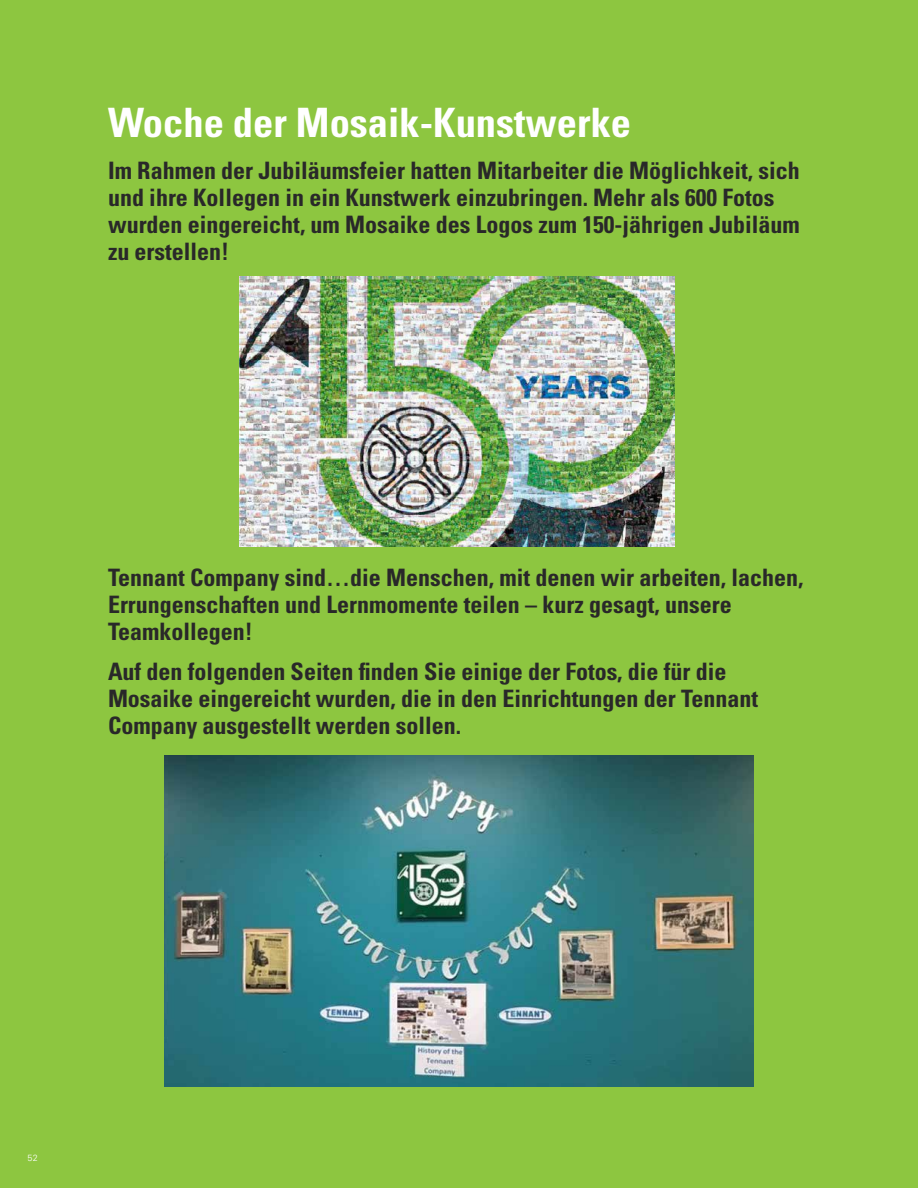
<style>
.page{position:relative;width:918px;height:1188px;background:#8dc640}
.page>*{position:absolute;margin:0;border:0;box-sizing:border-box;transform-origin:0 0}
.t1{font:700 condensed 40.5px "Univers LT Std";color:#fff}
.t2{font:700 condensed 24px/27px "Univers LT Std";color:#292829}
.t3{font:300 9px "Univers LT Std";color:#fff}
</style>
<div class="page">
<img style="left:239px;top:276px;width:436px;height:271px">
<img style="left:164px;top:756px;width:590px;height:330px">
<h1 class="t1" style="left:108px;top:98px;width:525px">Woche der Mosaik-Kunstwerke</h1>
<p class="t2" style="left:108px;top:157px;width:693px">Im Rahmen der Jubiläumsfeier hatten Mitarbeiter die Möglichkeit, sich und ihre Kollegen in ein Kunstwerk einzubringen. Mehr als 600 Fotos wurden eingereicht, um Mosaike des Logos zum 150-jährigen Jubiläum zu erstellen!</p>
<p class="t2" style="left:108px;top:564px;width:697px">Tennant Company sind…die Menschen, mit denen wir arbeiten, lachen,<br>Errungenschaften und Lernmomente teilen – kurz gesagt, unsere<br>Teamkollegen!</p>
<p class="t2" style="left:108px;top:658px;width:652px">Auf den folgenden Seiten finden Sie einige der Fotos, die für die<br>Mosaike eingereicht wurden, die in den Einrichtungen der Tennant<br>Company ausgestellt werden sollen.</p>
<p class="t3" style="left:28px;top:1152px;width:12px">52</p>
</div>
